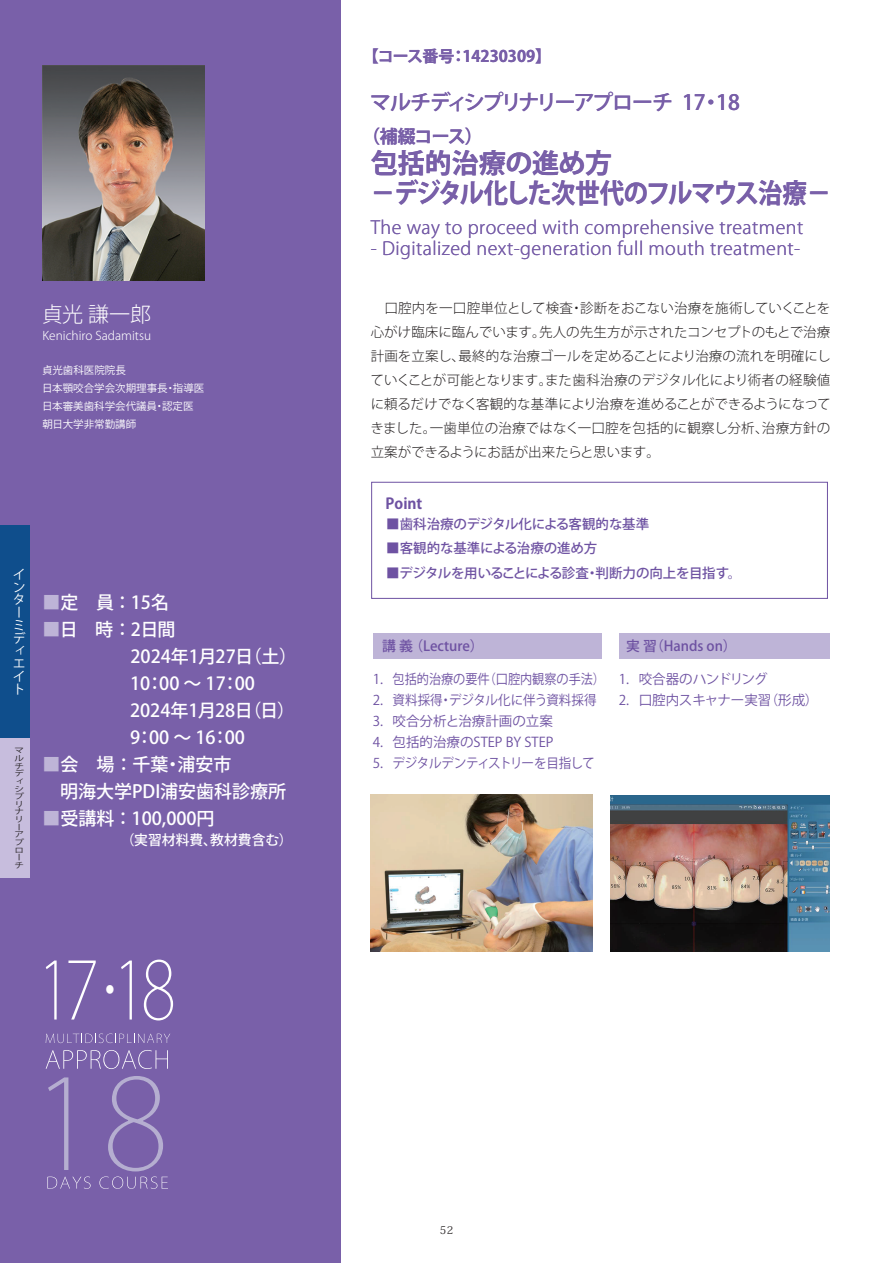
<style>
.page{position:relative;width:893px;height:1263px;background:#fff}
.page>*{position:absolute;margin:0;border:0;box-sizing:border-box;transform-origin:0 0}
.t1{font:200 79.35px "Koz Go Pr 6 N";color:#fff;scale:.83 1}
.t2{font:700 27px/30px "Koz Go Pro";letter-spacing:-.02em;color:#6e52a2}
.t3{font:500 21px "Koz Go Pro";letter-spacing:-.08em;color:#6e52a2}
.t4{font:300 21px "Koz Go Pro";color:#fff}
.t5{font:500 18px/27px "Koz Go Pro";color:#fff}
.t6{font:300 18px "Koz Go Pro";letter-spacing:.025em;color:#6e52a2}
.t7{font:700 18px "Koz Go Pro";letter-spacing:-.055em;color:#6e52a2}
.t8{font:700 15.9px "Koz Go Pro";color:#6e52a2}
.t9{font:700 15px "Koz Go Pro";color:#6e52a2}
.t10{font:500 13.8px "Koz Go Pro";color:#6e52a2}
.t11{font:500 13.8px "Koz Go Pro";color:#fff}
.t12{font:300 13.5px/24px "Koz Go Pr 6 N";letter-spacing:.005em;color:#231f20;text-align:justify}
.t13{font:13.5px "Koz Go Pro";color:#6e52a2}
.t14{font:500 13.5px "Koz Go Pro";letter-spacing:-.01em;color:#6e52a2}
.t15{font:13.5px "Koz Go Pro";letter-spacing:-.04em;color:#6e52a2}
.t16{font:13.5px "Koz Go Pro";letter-spacing:-.02em;color:#6e52a2}
.t17{font:12.75px/12.8px "Koz Go Pr 6 N";color:#fff}
.t18{font:300 12px "Koz Go Pro";color:#fff}
.t19{font:10.65px "Koz Min Pro";color:#231f20}
.t20{font:10.5px/18px "Koz Go Pro";color:#fff}
.t21{font:7.65px/7.6px "Koz Go Pr 6 N";color:#231f20;scale:1.25 1}
.s1{color:#beb4d7}
.s2{font-size:51.6px}
</style>
<div class="page">
<div style="left:0;top:0;width:340px;height:1263px;background:#7960a9"></div>
<img style="left:43px;top:65px;width:161px;height:215px">
<img style="left:610px;top:796px;width:219px;height:155px">
<img style="left:370px;top:794px;width:222px;height:157px">
<div style="left:373px;top:633px;width:228px;height:26px;background:#beb4d7"></div>
<div style="left:619px;top:633px;width:211px;height:26px;background:#beb4d7"></div>
<div style="left:371px;top:482px;width:457px;height:117px;border:1px solid #6e52a2"></div>
<svg style="left:48px;top:1077px;width:20px;height:93px"></svg>
<svg style="left:47px;top:1176px;width:44px;height:13px"></svg>
<svg style="left:99px;top:1076px;width:69px;height:113px"></svg>
<svg style="left:46px;top:1033px;width:124px;height:10px"></svg>
<svg style="left:46px;top:1050px;width:122px;height:19px"></svg>
<div style="left:0;top:525px;width:30px;height:213px;background:#0f4e8c"></div>
<div style="left:0;top:738px;width:30px;height:139px;background:#c7bddd"></div>
<h3 class="t4" style="left:42px;top:300px;width:111px">貞光 謙一郎</h3>
<p class="t18" style="left:43px;top:328px;width:110px">Kenichiro Sadamitsu</p>
<p class="t20" style="left:42px;top:361px;width:164px">貞光歯科医院院長<br>日本顎咬合学会次期理事長・指導医日本審美歯科学会代議員・認定医朝日大学非常勤講師</p>
<p class="t17" style="left:13px;top:568px;width:14px">インターミディエイト</p>
<p class="t21" style="left:14px;top:747px;width:9px">マルチディシプリナリーアプローチ</p>
<h3 class="t5" style="left:43px;top:590px;width:128px"><span class="s1">■</span>定　員 ： 15名</h3>
<h3 class="t5" style="left:130px;top:617px;width:169px;text-indent:-87px"><span class="s1">■</span>日　時 ： 2日間<br>2024年1月27日（土）<br>10：00 ～ 17：00<br>2024年1月28日（日）<br>9：00 ～ 16：00</h3>
<h3 class="t5" style="left:60px;top:752px;width:228px;text-indent:-18px"><span class="s1">■</span>会　場 ： 千葉・浦安市<br>明海大学PDI浦安歯科診療所</h3>
<h3 class="t5" style="left:43px;top:806px;width:174px"><span class="s1">■</span>受講料 ： 100,000円</h3>
<p class="t11" style="left:121px;top:831px;width:173px">（実習材料費、教材費含む）</p>
<h1 class="t1" style="left:37px;top:946px;width:169px">17<span class="s2">・</span>18</h1>
<p class="t8" style="left:363px;top:46px;width:190px">【コース番号：14230309】</p>
<h3 class="t3" style="left:370px;top:88px;width:371px">マルチディシプリナリーアプローチ 17・18</h3>
<h3 class="t7" style="left:362px;top:124px;width:122px">（補綴コース）</h3>
<h2 class="t2" style="left:371px;top:149px;width:462px">包括的治療の進め方<br>－デジタル化した次世代のフルマウス治療－</h2>
<h3 class="t6" style="left:371px;top:215px;width:434px">The way to proceed with comprehensive treatment</h3>
<h3 class="t6" style="left:371px;top:237px;width:431px">- Digitalized next-generation full mouth treatment-</h3>
<p class="t12" style="left:370px;top:296px;width:462px">　口腔内を一口腔単位として検査・診断をおこない治療を施術していくことを心がけ臨床に臨んでいます。先人の先生方が示されたコンセプトのもとで治療計画を立案し、最終的な治療ゴールを定めることにより治療の流れを明確にしていくことが可能となります。また歯科治療のデジタル化により術者の経験値に頼るだけでなく客観的な基準により治療を進めることができるようになってきました。一歯単位の治療ではなく一口腔を包括的に観察し分析、治療方針の立案ができるようにお話が出来たらと思います。</p>
<p class="t9" style="left:386px;top:494px;width:38px">Point</p>
<p class="t14" style="left:386px;top:516px;width:264px">■歯科治療のデジタル化による客観的な基準</p>
<p class="t14" style="left:386px;top:540px;width:213px">■客観的な基準による治療の進め方</p>
<p class="t14" style="left:386px;top:564px;width:356px">■デジタルを用いることによる診査・判断力の向上を目指す。</p>
<p class="t10" style="left:382px;top:637px;width:103px">講 義 （Lecture）</p>
<p class="t13" style="left:373px;top:670px;width:234px">1. 包括的治療の要件（口腔内観察の手法）</p>
<p class="t13" style="left:373px;top:691px;width:225px">2. 資料採得・デジタル化に伴う資料採得</p>
<p class="t13" style="left:373px;top:712px;width:182px">3. 咬合分析と治療計画の立案</p>
<p class="t13" style="left:373px;top:733px;width:182px">4. 包括的治療のSTEP BY STEP</p>
<p class="t15" style="left:373px;top:754px;width:224px">5. デジタルデンティストリーを目指して</p>
<p class="t10" style="left:626px;top:637px;width:112px">実 習（Hands on）</p>
<p class="t16" style="left:619px;top:670px;width:150px">1. 咬合器のハンドリング</p>
<p class="t13" style="left:619px;top:691px;width:201px">2. 口腔内スキャナー実習（形成）</p>
<p class="t19" style="left:440px;top:1222px;width:15px">52</p>
</div>
